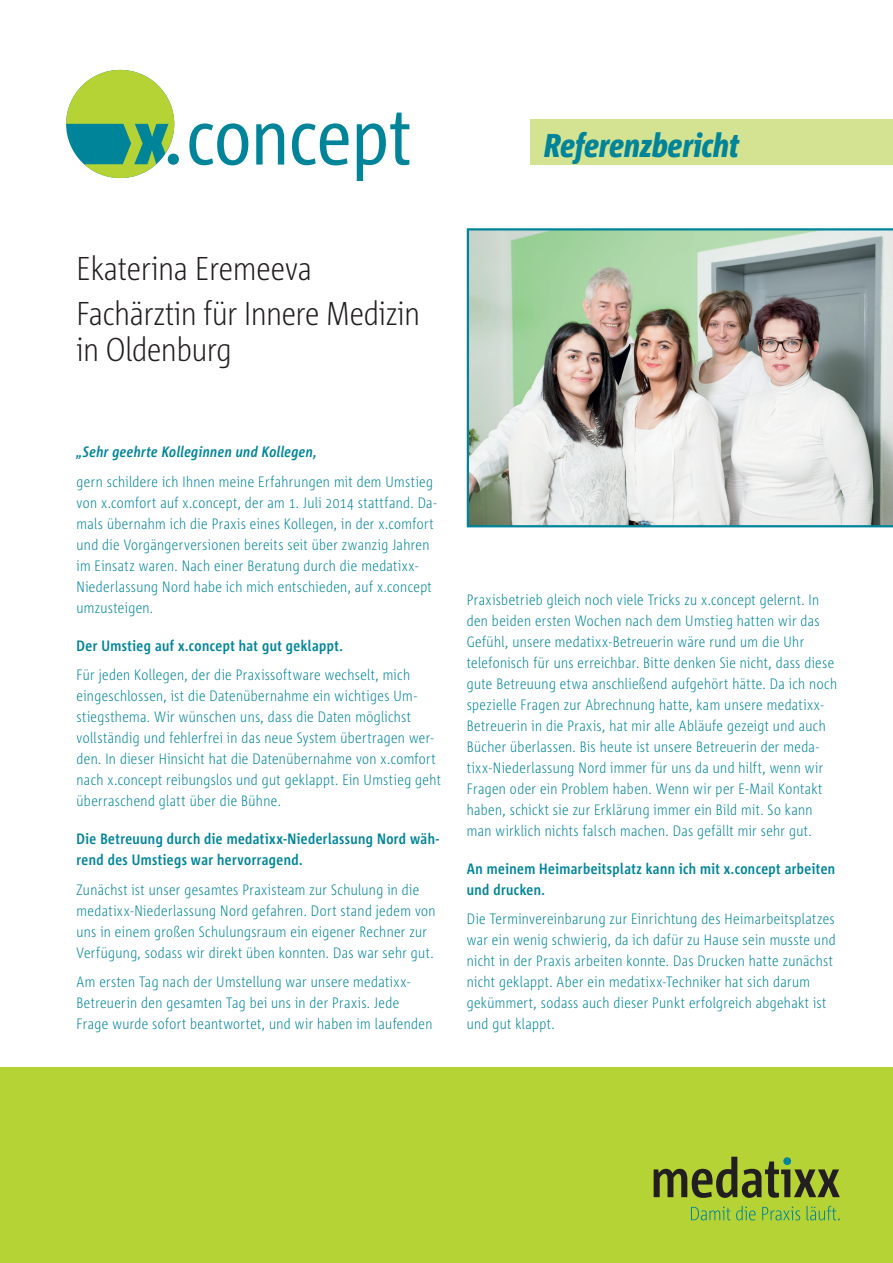
<style>
.page{position:relative;width:893px;height:1263px;background:#fff}
.page>*{position:absolute;margin:0;border:0;box-sizing:border-box;transform-origin:0 0}
.t1{font:300 33px/44.5px "Corpid E1 s Cd";letter-spacing:-.005em;color:#231f20}
.t2{font:italic 800 33px "Corpid E1 s Cd";color:#00849a}
.t3{font:300 15px/21px "Corpid E1 s Cd";letter-spacing:.025em;color:#00849a}
.t4{font:700 15px/21px "Corpid E1 s Cd";letter-spacing:.03em;color:#00849a}
.t5{font:italic 700 15px "Corpid E1 s Cd";letter-spacing:.03em;color:#00849a}
</style>
<div class="page">
<div style="left:0;top:1067px;width:893px;height:196px;background:#b5d334"></div>
<svg style="left:691px;top:1206px;width:149px;height:14px"></svg>
<svg style="left:654px;top:1157px;width:186px;height:41px"></svg>
<div style="left:783px;top:1157px;width:8px;height:8px;background:#00849a;border-radius:50%"></div>
<img style="left:467px;top:228px;width:426px;height:299px">
<div style="left:168px;top:154px;width:11px;height:11px;background:#00849a;border-radius:50%"></div>
<svg style="left:66px;top:70px;width:108px;height:108px"></svg>
<svg style="left:189px;top:113px;width:220px;height:68px"></svg>
<div style="left:531px;top:120px;width:362px;height:45px;background:#d4e391"></div>
<h1 class="t2" style="left:544px;top:125px;width:197px">Referenzbericht</h1>
<h1 class="t1" style="left:77px;top:246px;width:345px">Ekaterina Eremeeva<br>Fachärztin für Innere Medizin</h1>
<h1 class="t1" style="left:77px;top:326px;width:157px">in Oldenburg</h1>
<p class="t5" style="left:77px;top:442px;width:242px">„Sehr geehrte Kolleginnen und Kollegen,</p>
<p class="t3" style="left:77px;top:470px;width:362px">gern schildere ich Ihnen meine Erfahrungen mit dem Umstieg von x.comfort auf x.concept, der am 1. Juli 2014 stattfand. Da&shy;mals übernahm ich die Praxis eines Kollegen, in der x.comfort und die Vorgängerversionen bereits seit über zwanzig Jahren im Einsatz waren. Nach einer Beratung durch die medatixx-Niederlassung Nord habe ich mich entschieden, auf x.concept umzusteigen.</p>
<p class="t4" style="left:77px;top:634px;width:268px">Der Umstieg auf x.concept hat gut geklappt.</p>
<p class="t3" style="left:77px;top:664px;width:366px">Für jeden Kollegen, der die Praxissoftware wechselt, mich eingeschlossen, ist die Datenübernahme ein wichtiges Um&shy;stiegsthema. Wir wünschen uns, dass die Daten möglichst vollständig und fehlerfrei in das neue System übertragen wer&shy;den. In dieser Hinsicht hat die Datenübernahme von x.comfort nach x.concept reibungslos und gut geklappt. Ein Umstieg geht überraschend glatt über die Bühne.</p>
<p class="t4" style="left:77px;top:828px;width:364px">Die Betreuung durch die medatixx-Niederlassung Nord wäh&shy;rend des Umstiegs war hervorragend.</p>
<p class="t3" style="left:77px;top:878px;width:361px">Zunächst ist unser gesamtes Praxisteam zur Schulung in die medatixx-Niederlassung Nord gefahren. Dort stand jedem von uns in einem großen Schulungsraum ein eigener Rechner zur Verfügung, sodass wir direkt üben konnten. Das war sehr gut.</p>
<p class="t3" style="left:77px;top:971px;width:357px">Am ersten Tag nach der Umstellung war unsere medatixx-<br>Betreuerin den gesamten Tag bei uns in der Praxis. Jede<br>Frage wurde sofort beantwortet, und wir haben im laufenden</p>
<p class="t3" style="left:467px;top:588px;width:372px">Praxisbetrieb gleich noch viele Tricks zu x.concept gelernt. In den beiden ersten Wochen nach dem Umstieg hatten wir das Gefühl, unsere medatixx-Betreuerin wäre rund um die Uhr telefonisch für uns erreichbar. Bitte denken Sie nicht, dass diese gute Betreuung etwa anschließend aufgehört hätte. Da ich noch spezielle Fragen zur Abrechnung hatte, kam unsere medatixx-Betreuerin in die Praxis, hat mir alle Abläufe gezeigt und auch Bücher überlassen. Bis heute ist unsere Betreuerin der meda&shy;tixx-Niederlassung Nord immer für uns da und hilft, wenn wir Fragen oder ein Problem haben. Wenn wir per E-Mail Kontakt haben, schickt sie zur Erklärung immer ein Bild mit. So kann man wirklich nichts falsch machen. Das gefällt mir sehr gut.</p>
<p class="t4" style="left:467px;top:857px;width:370px">An meinem Heimarbeitsplatz kann ich mit x.concept arbeiten und drucken.</p>
<p class="t3" style="left:467px;top:908px;width:370px">Die Terminvereinbarung zur Einrichtung des Heimarbeitsplatzes war ein wenig schwierig, da ich dafür zu Hause sein musste und nicht in der Praxis arbeiten konnte. Das Drucken hatte zunächst nicht geklappt. Aber ein medatixx-Techniker hat sich darum gekümmert, sodass auch dieser Punkt erfolgreich abgehakt ist und gut klappt.</p>
</div>
